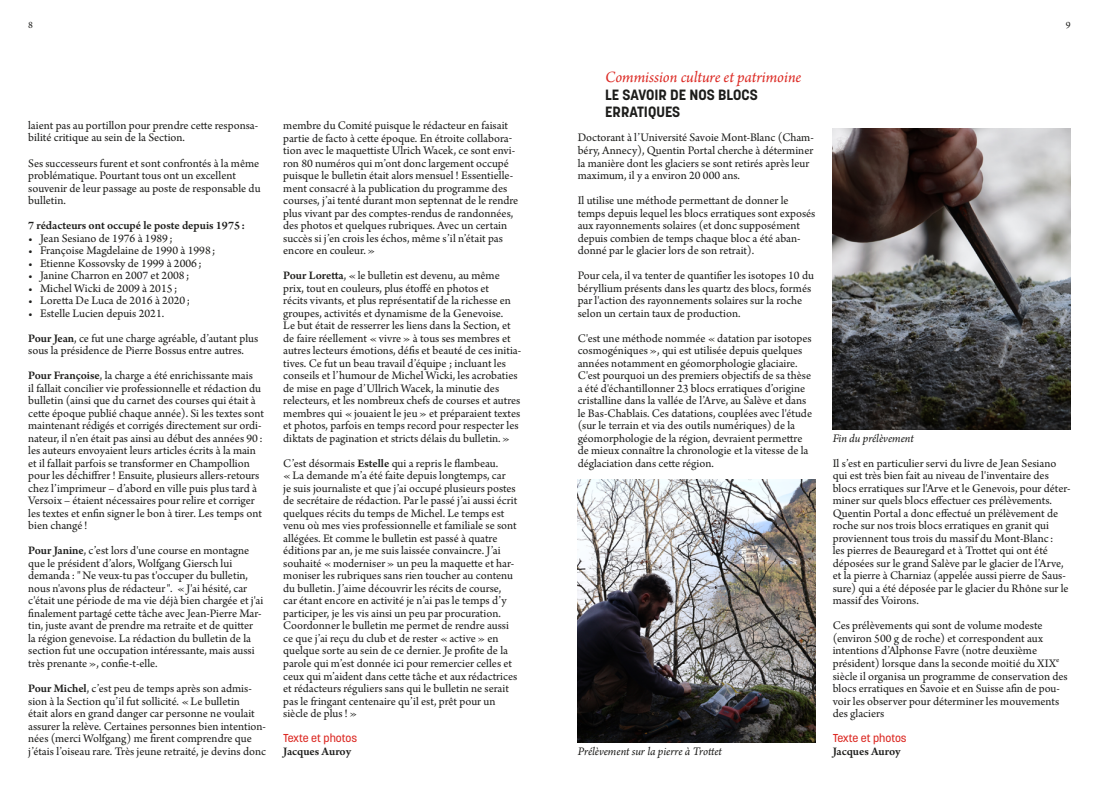
<style>
.page{position:relative;width:1099px;height:798px;background:#fff}
.page>*{position:absolute;margin:0;border:0;box-sizing:border-box;transform-origin:0 0}
.t1{font:italic 16.5px "Arno Pro";letter-spacing:-.005em;color:#dc2a24}
.t2{font:700 14.75px/17px "Korolev";color:#1d1d1b}
.t3{font:12.12px/12.5px "Arno Pro";color:#1d1d1b}
.t4{font:600 12.12px "Arno Pro";letter-spacing:-.005em;color:#1d1d1b}
.t5{font:italic 12.12px "Arno Pro";letter-spacing:-.005em;color:#1d1d1b}
.t6{font:500 11.38px "Korolev";color:#dc2a24}
.t7{font:10.25px "Arno Pro";color:#1d1d1b}
.s1{font-weight:600}
</style>
<div class="page">
<img style="left:832px;top:129px;width:238px;height:300px">
<img style="left:577px;top:479px;width:238px;height:262px">
<p class="t7" style="left:28px;top:19px;width:6px">8</p>
<p class="t7" style="left:1065px;top:19px;width:6px">9</p>
<p class="t3" style="left:28px;top:120px;width:231px">laient pas au portillon pour prendre cette responsa&shy;bilité critique au sein de la Section.</p>
<p class="t3" style="left:28px;top:157px;width:234px">Ses successeurs furent et sont confrontés à la même problématique. Pourtant tous ont un excellent souvenir de leur passage au poste de responsable du bulletin.</p>
<p class="t4" style="left:28px;top:218px;width:218px">7 rédacteurs ont occupé le poste depuis 1975 :</p>
<p class="t3" style="left:28px;top:232px;width:146px">• Jean Sesiano de 1976 à 1989 ;</p>
<p class="t3" style="left:28px;top:245px;width:189px">• Françoise Magdelaine de 1990 à 1998 ;</p>
<p class="t3" style="left:28px;top:257px;width:175px">• Etienne Kossovsky de 1999 à 2006 ;</p>
<p class="t3" style="left:28px;top:270px;width:163px">• Janine Charron en 2007 et 2008 ;</p>
<p class="t3" style="left:28px;top:282px;width:151px">• Michel Wicki de 2009 à 2015 ;</p>
<p class="t3" style="left:28px;top:295px;width:163px">• Loretta De Luca de 2016 à 2020 ;</p>
<p class="t3" style="left:28px;top:301px;width:231px;line-height:25px">• Estelle Lucien depuis 2021.<br><span class="s1">Pour Jean</span>, ce fut une charge agréable, d’autant plus</p>
<p class="t3" style="left:28px;top:338px;width:226px;line-height:25px">sous la présidence de Pierre Bossus entre autres.<br><span class="s1">Pour Françoise</span>, la charge a été enrichissante mais</p>
<p class="t3" style="left:28px;top:382px;width:237px">il fallait concilier vie professionnelle et rédaction du bulletin (ainsi que du carnet des courses qui était à cette époque publié chaque année). Si les textes sont maintenant rédigés et corrigés directement sur ordi&shy;nateur, il n’en était pas ainsi au début des années 90 : les auteurs envoyaient leurs articles écrits à la main et il fallait parfois se transformer en Champollion pour les déchiffrer! Ensuite, plusieurs allers-retours chez l’imprimeur – d’abord en ville puis plus tard à Versoix – étaient nécessaires pour relire et corriger les textes et enfin signer le bon à tirer. Les temps ont bien changé !</p>
<p class="t3" style="left:28px;top:545px;width:237px"><span class="s1">Pour Janine</span>, c’est lors d'une course en montagne que le président d’alors, Wolfgang Giersch lui demanda : "Ne veux-tu pas t'occuper du bulletin, nous n'avons plus de rédacteur". «J'ai hésité, car c'était une période de ma vie déjà bien chargée et j'ai finalement partagé cette tâche avec Jean-Pierre Mar&shy;tin, juste avant de prendre ma retraite et de quitter la région genevoise. La rédaction du bulletin de la section fut une occupation intéressante, mais aussi très prenante», confie-t-elle.</p>
<p class="t3" style="left:28px;top:682px;width:239px"><span class="s1">Pour Michel</span>, c’est peu de temps après son admis&shy;sion à la Section qu’il fut sollicité. «Le bulletin<br>était alors en grand danger car personne ne voulait assurer la relève. Certaines personnes bien intention&shy;nées (merci Wolfgang) me firent comprendre que j’étais l’oiseau rare. Très jeune retraité, je devins donc</p>
<p class="t3" style="left:283px;top:120px;width:237px">membre du Comité puisque le rédacteur en faisait partie de facto à cette époque. En étroite collabora&shy;tion avec le maquettiste Ulrich Wacek, ce sont envi&shy;ron 80 numéros qui m’ont donc largement occupé puisque le bulletin était alors mensuel! Essentielle&shy;ment consacré à la publication du programme des courses, j’ai tenté durant mon septennat de le rendre plus vivant par des comptes-rendus de randonnées, des photos et quelques rubriques. Avec un certain succès si j’en crois les échos, même s’il n’était pas encore en couleur.»</p>
<p class="t3" style="left:283px;top:270px;width:239px"><span class="s1">Pour Loretta</span>, «le bulletin est devenu, au même prix, tout en couleurs, plus étoffé en photos et<br>récits vivants, et plus représentatif de la richesse en groupes, activités et dynamisme de la Genevoise.<br>Le but était de resserrer les liens dans la Section, et de faire réellement «vivre» à tous ses membres et autres lecteurs émotions, défis et beauté de ces initia&shy;tives. Ce fut un beau travail d’équipe ; incluant les conseils et l’humour de Michel Wicki, les acrobaties de mise en page d’Ullrich Wacek, la minutie des relecteurs, et les nombreux chefs de courses et autres membres qui «jouaient le jeu» et préparaient textes et photos, parfois en temps record pour respecter les diktats de pagination et stricts délais du bulletin.»</p>
<p class="t3" style="left:283px;top:457px;width:235px">C’est désormais <span class="s1">Estelle</span> qui a repris le flambeau. «La demande m’a été faite depuis longtemps, car<br>je suis journaliste et que j’ai occupé plusieurs postes de secrétaire de rédaction. Par le passé j’ai aussi écrit quelques récits du temps de Michel. Le temps est venu où mes vies professionnelle et familiale se sont allégées. Et comme le bulletin est passé à quatre éditions par an, je me suis laissée convaincre. J’ai souhaité «moderniser» un peu la maquette et har&shy;moniser les rubriques sans rien toucher au contenu du bulletin. J’aime découvrir les récits de course, car étant encore en activité je n’ai pas le temps d’y participer, je les vis ainsi un peu par procuration.<br>Coordonner le bulletin me permet de rendre aussi ce que j’ai reçu du club et de rester «active» en quelque sorte au sein de ce dernier. Je profite de la parole qui m’est donnée ici pour remercier celles et ceux qui m’aident dans cette tâche et aux rédactrices et rédacteurs réguliers sans qui le bulletin ne serait pas le fringant centenaire qu’il est, prêt pour un siècle de plus!»</p>
<p class="t6" style="left:283px;top:730px;width:75px">Texte et photos</p>
<p class="t4" style="left:283px;top:743px;width:69px">Jacques Auroy</p>
<h1 class="t1" style="left:605px;top:68px;width:198px">Commission culture et patrimoine</h1>
<p class="t2" style="left:605px;top:86px;width:154px">LE SAVOIR DE NOS BLOCS<br>ERRATIQUES</p>
<p class="t3" style="left:577px;top:132px;width:237px">Doctorant à l’Université Savoie Mont-Blanc (Cham&shy;béry, Annecy), Quentin Portal cherche à déterminer la manière dont les glaciers se sont retirés après leur maximum, il y a environ 20 000 ans.</p>
<p class="t3" style="left:577px;top:195px;width:239px">Il utilise une méthode permettant de donner le temps depuis lequel les blocs erratiques sont exposés aux rayonnements solaires (et donc supposément depuis combien de temps chaque bloc a été aban&shy;donné par le glacier lors de son retrait).</p>
<p class="t3" style="left:577px;top:270px;width:238px">Pour cela, il va tenter de quantifier les isotopes 10 du béryllium présents dans les quartz des blocs, formés par l'action des rayonnements solaires sur la roche selon un certain taux de production.</p>
<p class="t3" style="left:577px;top:332px;width:236px">C'est une méthode nommée «datation par isotopes cosmogéniques», qui est utilisée depuis quelques années notamment en géomorphologie glaciaire.<br>C'est pourquoi un des premiers objectifs de sa thèse a été d'échantillonner 23 blocs erratiques d’origine cristalline dans la vallée de l’Arve, au Salève et dans le Bas-Chablais. Ces datations, couplées avec l'étude (sur le terrain et via des outils numériques) de la géomorphologie de la région, devraient permettre de mieux connaître la chronologie et la vitesse de la déglaciation dans cette région.</p>
<p class="t5" style="left:577px;top:743px;width:146px">Prélèvement sur la pierre à Trottet</p>
<p class="t5" style="left:832px;top:431px;width:82px">Fin du prélèvement</p>
<p class="t3" style="left:832px;top:457px;width:239px">Il s’est en particulier servi du livre de Jean Sesiano qui est très bien fait au niveau de l'inventaire des blocs erratiques sur l'Arve et le Genevois, pour déter&shy;miner sur quels blocs effectuer ces prélèvements.<br>Quentin Portal a donc effectué un prélèvement de roche sur nos trois blocs erratiques en granit qui proviennent tous trois du massif du Mont-Blanc :<br>les pierres de Beauregard et à Trottet qui ont été déposées sur le grand Salève par le glacier de l’Arve, et la pierre à Charniaz (appelée aussi pierre de Saus&shy;sure) qui a été déposée par le glacier du Rhône sur le massif des Voirons.</p>
<p class="t3" style="left:832px;top:620px;width:236px">Ces prélèvements qui sont de volume modeste (environ 500 g de roche) et correspondent aux intentions d’Alphonse Favre (notre deuxième président) lorsque dans la seconde moitié du XIX<sup>e </sup>siècle il organisa un programme de conservation des blocs erratiques en Savoie et en Suisse afin de pou&shy;voir les observer pour déterminer les mouvements des glaciers</p>
<p class="t6" style="left:832px;top:730px;width:75px">Texte et photos</p>
<p class="t4" style="left:832px;top:743px;width:69px">Jacques Auroy</p>
</div>
